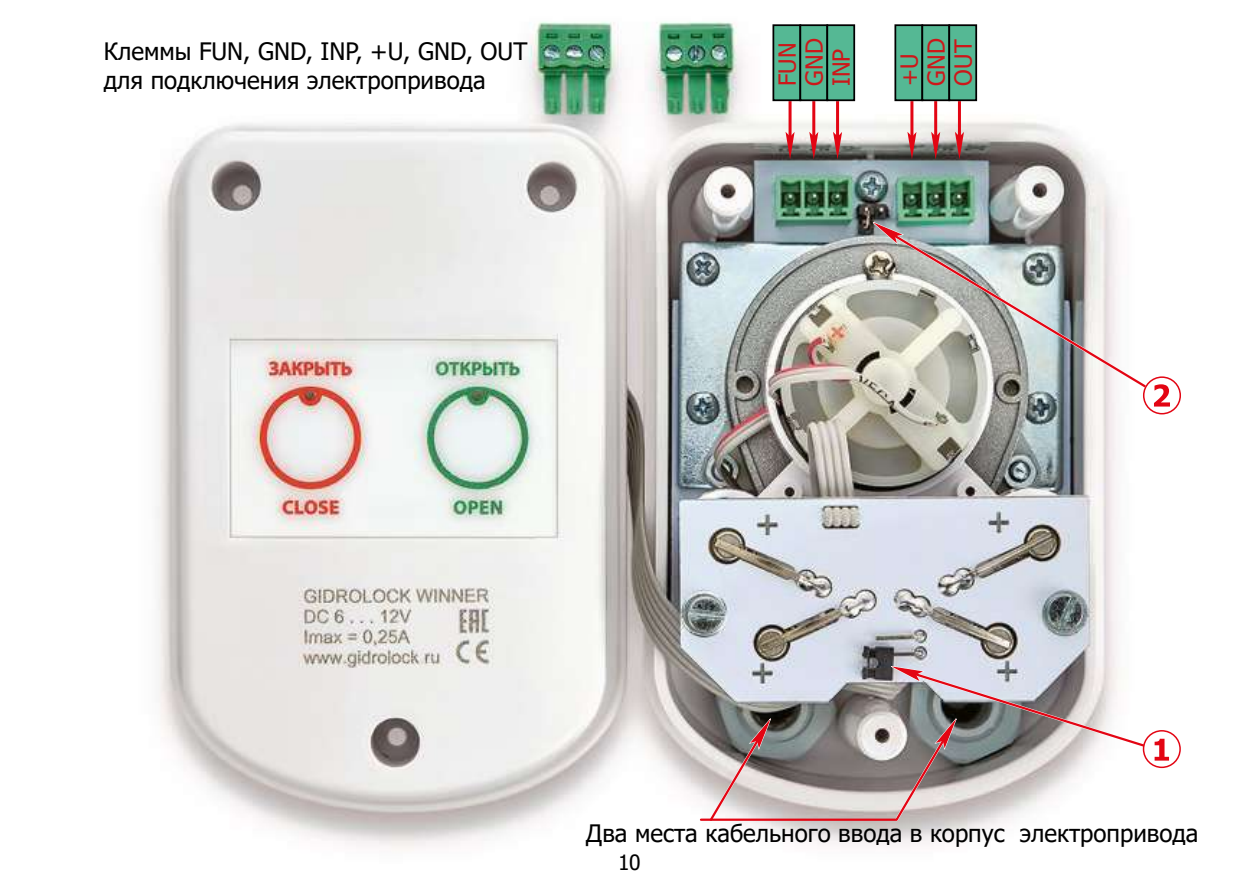
<style>
.page{position:relative;width:1259px;height:893px;background:#fff}
.page>*{position:absolute;margin:0;border:0;box-sizing:border-box;transform-origin:0 0}
.t1{font:24px/28.5px "Tahoma";color:#000}
.t2{font:23.4px/27px "Tahoma";letter-spacing:.01em;color:#cd1719}
.t3{font:21px "Tahoma";color:#000}
</style>
<div class="page">
<img style="left:156px;top:21px;width:1025px;height:829px">
<svg style="left:707px;top:715px;width:66px;height:109px;background:#aea09f"></svg>
<hr style="left:701px;top:819px;width:195px;height:2px;background:#e30513">
<svg style="left:833px;top:132px;width:9px;height:27px"></svg>
<hr style="left:836px;top:101px;width:3px;height:40px;background:#e30513">
<svg style="left:809px;top:132px;width:9px;height:27px"></svg>
<hr style="left:812px;top:101px;width:3px;height:40px;background:#e30513">
<svg style="left:785px;top:132px;width:9px;height:27px"></svg>
<hr style="left:788px;top:101px;width:3px;height:40px;background:#e30513">
<svg style="left:955px;top:132px;width:9px;height:27px"></svg>
<hr style="left:958px;top:101px;width:3px;height:40px;background:#e30513">
<svg style="left:931px;top:132px;width:9px;height:27px"></svg>
<hr style="left:934px;top:101px;width:3px;height:40px;background:#e30513">
<svg style="left:907px;top:132px;width:9px;height:27px"></svg>
<hr style="left:910px;top:101px;width:3px;height:40px;background:#e30513">
<div style="left:1143px;top:731px;width:37px;height:36px;background:#fff;border-radius:50%"></div>
<div style="left:1142px;top:730px;width:38px;height:38px;border:2px solid #e30513;border-radius:50%"></div>
<svg style="left:887px;top:665px;width:282px;height:159px"></svg>
<div style="left:1143px;top:377px;width:37px;height:37px;background:#fff;border-radius:50%"></div>
<div style="left:1143px;top:376px;width:38px;height:38px;border:2px solid #e30513;border-radius:50%"></div>
<img style="left:869px;top:220px;width:301px;height:187px">
<div style="left:895px;top:25px;width:27px;height:75px;background:#55b894"></div>
<div style="left:894px;top:24px;width:29px;height:77px;border:2px solid #000"></div>
<div style="left:922px;top:25px;width:27px;height:75px;background:#55b894"></div>
<div style="left:921px;top:24px;width:29px;height:77px;border:2px solid #000"></div>
<div style="left:949px;top:25px;width:27px;height:75px;background:#55b894"></div>
<div style="left:948px;top:24px;width:29px;height:77px;border:2px solid #000"></div>
<div style="left:773px;top:25px;width:27px;height:75px;background:#55b894"></div>
<div style="left:772px;top:24px;width:29px;height:77px;border:2px solid #000"></div>
<div style="left:800px;top:25px;width:27px;height:75px;background:#55b894"></div>
<div style="left:799px;top:24px;width:29px;height:77px;border:2px solid #000"></div>
<div style="left:827px;top:25px;width:27px;height:75px;background:#55b894"></div>
<div style="left:826px;top:24px;width:29px;height:77px;border:2px solid #000"></div>
<p class="t1" style="left:104px;top:39px;width:425px">Клеммы FUN, GND, INP, +U, GND, OUT для подключения электропривода</p>
<p class="t2" style="left:775px;top:86px;width:49px;rotate:-90deg">FUN<br>GND<br>INP</p>
<p class="t2" style="left:897px;top:86px;width:49px;rotate:-90deg">+U<br>GND<br>OUT</p>
<p class="t1" style="left:586px;top:820px;width:614px">Два места кабельного ввода в корпус электропривода</p>
<p class="t3" style="left:618px;top:848px;width:24px">10</p>
</div>
